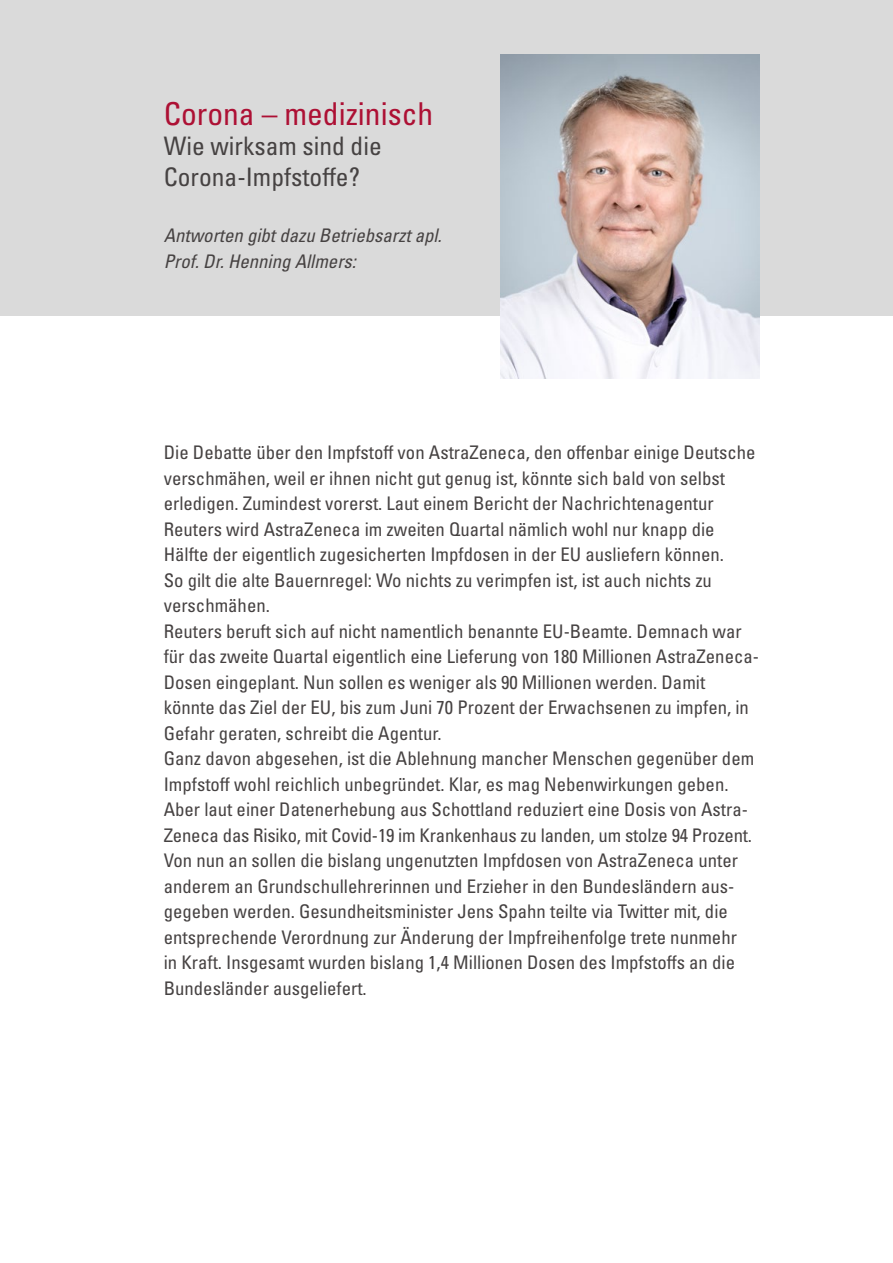
<style>
.page{position:relative;width:893px;height:1263px;background:#fff}
.page>*{position:absolute;margin:0;border:0;box-sizing:border-box;transform-origin:0 0}
.t1{font:condensed 31.5px "Univers LT Pro";color:#ad1034}
.t2{font:condensed 25.5px/30.6px "Univers LT Pro";color:#464242}
.t3{font:condensed 18.75px/25.5px "Univers LT Pro";color:#464242}
.t4{font:italic condensed 18.75px/25.5px "Univers LT Pro";color:#464242}
</style>
<div class="page">
<div style="left:0;top:0;width:893px;height:316px;background:#dadada"></div>
<img style="left:500px;top:54px;width:259px;height:324px">
<h1 class="t1" style="left:164px;top:94px;width:271px">Corona – medizinisch</h1>
<h2 class="t2" style="left:164px;top:131px;width:220px">Wie wirksam sind die<br>Corona-Impfstoffe?</h2>
<p class="t4" style="left:164px;top:222px;width:280px">Antworten gibt dazu Betriebsarzt apl.<br>Prof. Dr. Henning Allmers:</p>
<p class="t3" style="left:164px;top:439px;width:597px">Die Debatte über den Impfstoff von AstraZeneca, den offenbar einige Deutsche verschmähen, weil er ihnen nicht gut genug ist, könnte sich bald von selbst erledigen. Zumindest vorerst. Laut einem Bericht der Nachrichtenagentur Reuters wird AstraZeneca im zweiten Quartal nämlich wohl nur knapp die Hälfte der eigentlich zugesicherten Impfdosen in der EU ausliefern können.<br>So gilt die alte Bauernregel: Wo nichts zu verimpfen ist, ist auch nichts zu verschmähen.<br>Reuters beruft sich auf nicht namentlich benannte EU-Beamte. Demnach war für das zweite Quartal eigentlich eine Lieferung von 180 Millionen AstraZeneca-Dosen eingeplant. Nun sollen es weniger als 90 Millionen werden. Damit könnte das Ziel der EU, bis zum Juni 70 Prozent der Erwachsenen zu impfen, in Gefahr geraten, schreibt die Agentur.<br>Ganz davon abgesehen, ist die Ablehnung mancher Menschen gegenüber dem Impfstoff wohl reichlich unbegründet. Klar, es mag Nebenwirkungen geben.<br>Aber laut einer Datenerhebung aus Schottland reduziert eine Dosis von Astra-Zeneca das Risiko, mit Covid-19 im Krankenhaus zu landen, um stolze 94 Prozent.<br>Von nun an sollen die bislang ungenutzten Impfdosen von AstraZeneca unter anderem an Grundschullehrerinnen und Erzieher in den Bundesländern aus&shy;gegeben werden. Gesundheitsminister Jens Spahn teilte via Twitter mit, die entsprechende Verordnung zur Änderung der Impfreihenfolge trete nunmehr<br>in Kraft. Insgesamt wurden bislang 1,4 Millionen Dosen des Impfstoffs an die Bundesländer ausgeliefert.</p>
</div>
